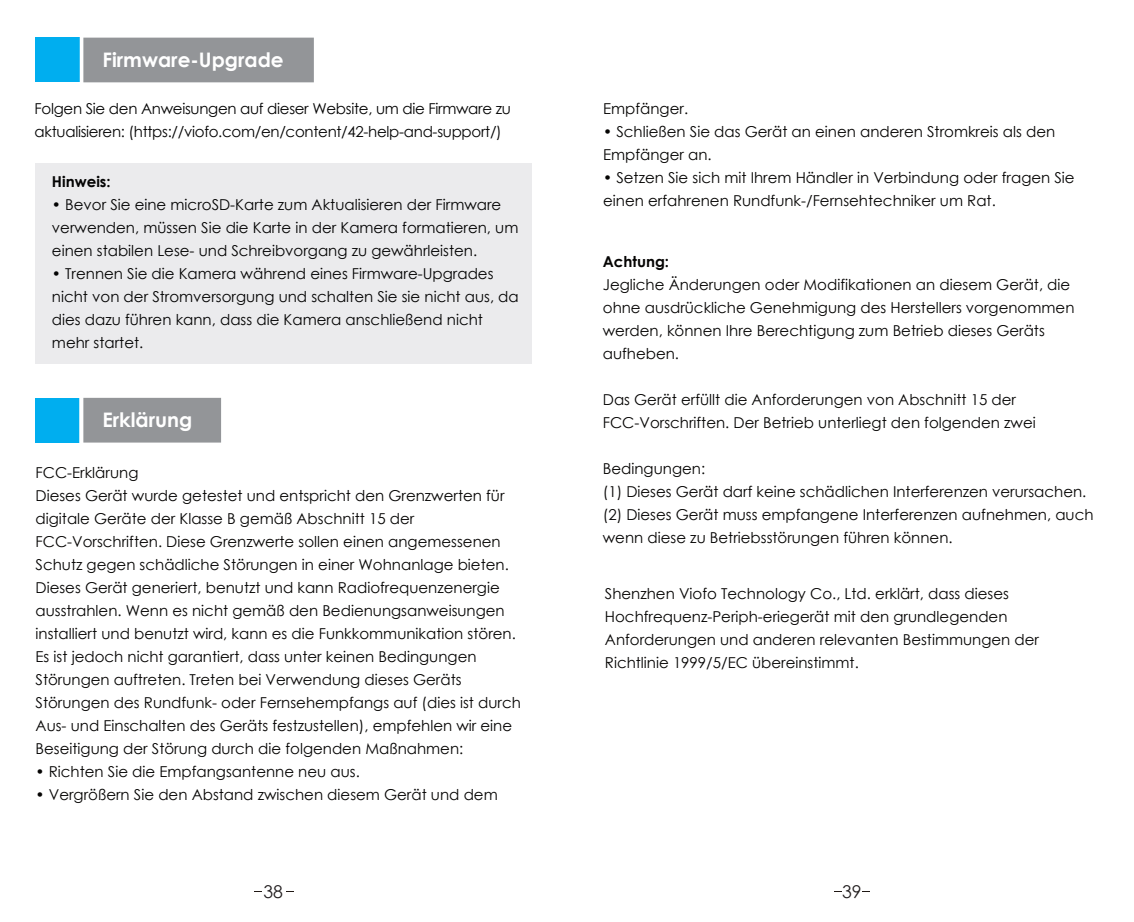
<style>
.page{position:relative;width:1134px;height:922px;background:#fff}
.page>*{position:absolute;margin:0;border:0;box-sizing:border-box;transform-origin:0 0}
.t1{font:700 20px "Century Gothic";color:#fff}
.t2{font:17.5px "Century Gothic";color:#231f20}
.t3{font:15px/23px "Century Gothic";color:#050403}
.t4{font:15px/23px "Century Gothic";color:#030303}
.t5{font:15px/23px "Century Gothic";letter-spacing:-.02em;color:#030303}
.t6{font:700 15px "Century Gothic";color:#030303}
.t7{font:700 15px "Century Gothic";color:#050403}
</style>
<div class="page">
<div style="left:35px;top:163px;width:497px;height:200px;background:#ebebed"></div>
<div style="left:35px;top:38px;width:128px;height:44px;background:#00aeef"></div>
<div style="left:80px;top:37px;width:234px;height:46px;background:#939598"></div>
<div style="left:35px;top:398px;width:128px;height:44px;background:#00aeef"></div>
<svg style="left:79px;top:397px;width:143px;height:46px;background:#999b9e"></svg>
<h1 class="t1" style="left:102px;top:45px;width:183px">Firmware-Upgrade</h1>
<p class="t5" style="left:35px;top:97px;width:478px">Folgen Sie den Anweisungen auf dieser Website, um die Firmware zu aktualisieren: (https://viofo.com/en/content/42-help-and-support/)</p>
<p class="t6" style="left:52px;top:170px;width:60px">Hinweis:</p>
<p class="t4" style="left:52px;top:193px;width:468px">• Bevor Sie eine microSD-Karte zum Aktualisieren der Firmware verwenden, müssen Sie die Karte in der Kamera formatieren, um einen stabilen Lese- und Schreibvorgang zu gewährleisten.</p>
<p class="t4" style="left:52px;top:262px;width:468px">• Trennen Sie die Kamera während eines Firmware-Upgrades nicht von der Stromversorgung und schalten Sie sie nicht aus, da dies dazu führen kann, dass die Kamera anschließend nicht mehr startet.</p>
<h1 class="t1" style="left:102px;top:405px;width:91px">Erklärung</h1>
<p class="t3" style="left:36px;top:460px;width:487px">FCC-Erklärung<br>Dieses Gerät wurde getestet und entspricht den Grenzwerten für digitale Geräte der Klasse B gemäß Abschnitt 15 der FCC-Vorschriften. Diese Grenzwerte sollen einen angemessenen Schutz gegen schädliche Störungen in einer Wohnanlage bieten.<br>Dieses Gerät generiert, benutzt und kann Radiofrequenzenergie ausstrahlen. Wenn es nicht gemäß den Bedienungsanweisungen installiert und benutzt wird, kann es die Funkkommunikation stören.<br>Es ist jedoch nicht garantiert, dass unter keinen Bedingungen Störungen auftreten. Treten bei Verwendung dieses Geräts Störungen des Rundfunk- oder Fernsehempfangs auf (dies ist durch Aus- und Einschalten des Geräts festzustellen), empfehlen wir eine Beseitigung der Störung durch die folgenden Maßnahmen:</p>
<p class="t3" style="left:36px;top:759px;width:326px">• Richten Sie die Empfangsantenne neu aus.</p>
<p class="t3" style="left:36px;top:782px;width:464px">• Vergrößern Sie den Abstand zwischen diesem Gerät und dem</p>
<p class="t3" style="left:603px;top:97px;width:86px">Empfänger.</p>
<p class="t3" style="left:603px;top:120px;width:454px">• Schließen Sie das Gerät an einen anderen Stromkreis als den<br>Empfänger an.</p>
<p class="t3" style="left:603px;top:166px;width:473px">• Setzen Sie sich mit Ihrem Händler in Verbindung oder fragen Sie einen erfahrenen Rundfunk-/Fernsehtechniker um Rat.</p>
<p class="t7" style="left:603px;top:250px;width:68px">Achtung:</p>
<p class="t3" style="left:603px;top:272px;width:473px">Jegliche Änderungen oder Modifikationen an diesem Gerät, die ohne ausdrückliche Genehmigung des Herstellers vorgenommen werden, können Ihre Berechtigung zum Betrieb dieses Geräts aufheben.</p>
<p class="t3" style="left:603px;top:387px;width:434px">Das Gerät erfüllt die Anforderungen von Abschnitt 15 der<br>FCC-Vorschriften. Der Betrieb unterliegt den folgenden zwei</p>
<p class="t3" style="left:603px;top:456px;width:492px">Bedingungen:<br>(1) Dieses Gerät darf keine schädlichen Interferenzen verursachen. (2) Dieses Gerät muss empfangene Interferenzen aufnehmen, auch wenn diese zu Betriebsstörungen führen können.</p>
<p class="t3" style="left:605px;top:582px;width:436px">Shenzhen Viofo Technology Co., Ltd. erklärt, dass dieses Hochfrequenz-Periph-eriegerät mit den grundlegenden Anforderungen und anderen relevanten Bestimmungen der Richtlinie 1999/5/EC übereinstimmt.</p>
<p class="t2" style="left:263px;top:878px;width:21px">38</p>
<p class="t2" style="left:842px;top:878px;width:21px">39</p>
</div>
